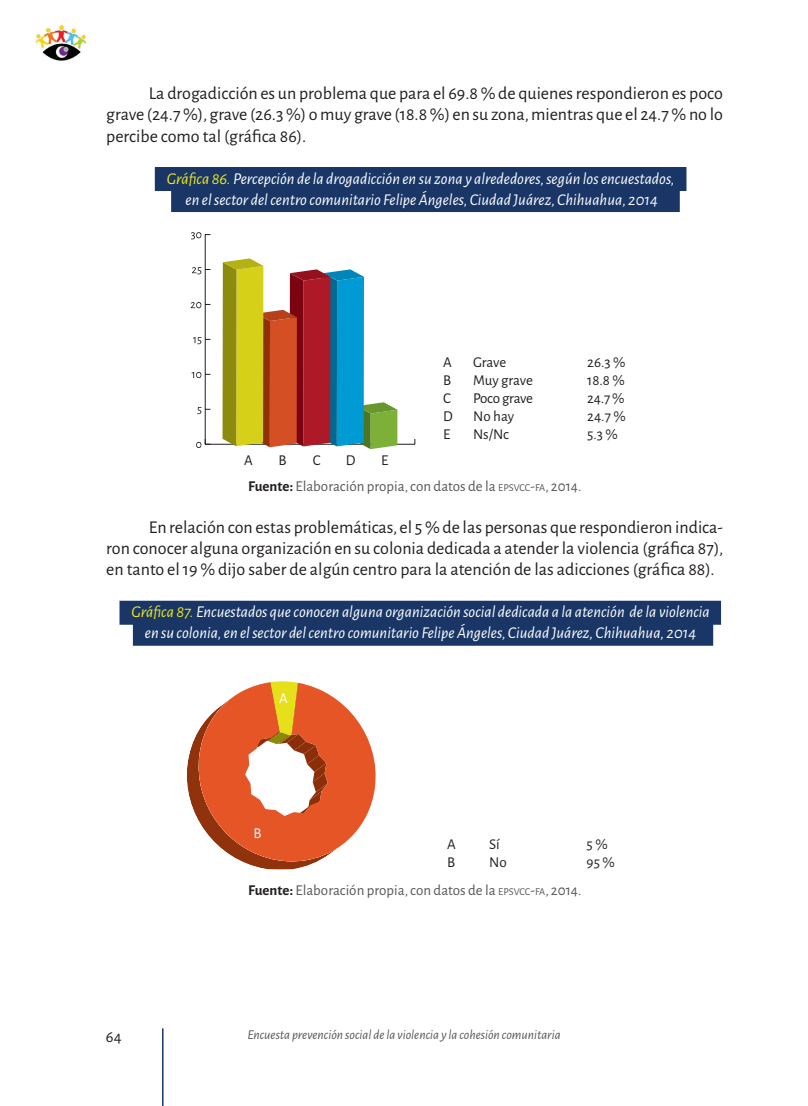
<style>
.page{position:relative;width:808px;height:1106px;background:#fff}
.page>*{position:absolute;margin:0;border:0;box-sizing:border-box;transform-origin:0 0}
.t1{font:18px/21px "Alegreya Sans";color:#231f20;text-align:justify}
.t2{font:italic 16.5px/21px "Alegreya Sans";color:#fff;text-align:center}
.t3{font:16.5px "Alegreya Sans";color:#231f20}
.t4{font:15px "Alegreya Sans";color:#57585a}
.t5{font:15px "Alegreya Sans";letter-spacing:-.015em;color:#231f20}
.t6{font:15px "Alegreya Sans";color:#fff}
.t7{font:italic 13.5px "Alegreya Sans";color:#57585a}
.s1{color:#f1ea1a}
.s2{font-weight:700;color:#231f20}
.s3{font-size:10.5px}
.s4{font-style:inherit}
</style>
<div class="page">
<hr style="left:162px;top:1028px;width:2px;height:78px;background:#193667">
<img style="left:35px;top:25px;width:52px;height:30px">
<svg style="left:46px;top:55px;width:32px;height:6px"></svg>
<div style="left:155px;top:167px;width:531px;height:24px;background:#193667"></div>
<div style="left:171px;top:188px;width:509px;height:24px;background:#193667"></div>
<div style="left:119px;top:600px;width:602px;height:24px;background:#193667"></div>
<div style="left:133px;top:621px;width:580px;height:24px;background:#193667"></div>
<hr style="left:205px;top:444px;width:210px;height:1px;background:#231f20">
<hr style="left:205px;top:234px;width:1px;height:210px;background:#231f20">
<svg style="left:196px;top:439px;width:14px;height:9px"></svg>
<svg style="left:197px;top:407px;width:13px;height:7px"></svg>
<svg style="left:192px;top:372px;width:18px;height:6px"></svg>
<svg style="left:193px;top:337px;width:17px;height:7px"></svg>
<svg style="left:191px;top:302px;width:19px;height:6px"></svg>
<svg style="left:192px;top:267px;width:18px;height:7px"></svg>
<svg style="left:191px;top:232px;width:19px;height:7px"></svg>
<svg style="left:222px;top:258px;width:175px;height:191px"></svg>
<svg style="left:187px;top:681px;width:189px;height:188px"></svg>
<p class="t1" style="left:106px;top:82px;width:618px;text-indent:43px">La drogadicción es un problema que para el 69.8 % de quienes respondieron es poco grave (24.7 %), grave (26.3 %) o muy grave (18.8 %) en su zona, mientras que el 24.7 % no lo percibe como tal (gráfica 86).</p>
<p class="t2" style="left:167px;top:167px;width:509px"><span class="s1">Gráfica 86.</span> Percepción de la drogadicción en su zona y alrededores, según los encuestados, en el sector del centro comunitario Felipe Ángeles, Ciudad Juárez, Chihuahua, 2014</p>
<p class="t5" style="left:443px;top:352px;width:10px">A</p>
<p class="t5" style="left:473px;top:352px;width:34px">Grave</p>
<p class="t5" style="left:587px;top:352px;width:40px">26.3 %</p>
<p class="t5" style="left:443px;top:370px;width:10px">B</p>
<p class="t5" style="left:473px;top:370px;width:61px">Muy grave</p>
<p class="t5" style="left:587px;top:370px;width:39px">18.8 %</p>
<p class="t5" style="left:443px;top:388px;width:9px">C</p>
<p class="t5" style="left:473px;top:388px;width:61px">Poco grave</p>
<p class="t5" style="left:587px;top:388px;width:39px">24.7 %</p>
<p class="t5" style="left:443px;top:406px;width:11px">D</p>
<p class="t5" style="left:473px;top:406px;width:42px">No hay</p>
<p class="t5" style="left:587px;top:406px;width:40px">24.7 %</p>
<p class="t5" style="left:443px;top:424px;width:9px">E</p>
<p class="t5" style="left:473px;top:424px;width:37px">Ns/Nc</p>
<p class="t5" style="left:587px;top:424px;width:32px">5.3 %</p>
<p class="t4" style="left:248px;top:476px;width:335px"><span class="s2">Fuente:</span> Elaboración propia, con datos de la <span class="s3">EPSVCC</span><span class="s4">-</span><span class="s3">FA</span>, 2014.</p>
<p class="t1" style="left:106px;top:516px;width:618px;text-indent:43px">En relación con estas problemáticas, el 5 % de las personas que respondieron indica&shy;ron conocer alguna organización en su colonia dedicada a atender la violencia (gráfica 87), en tanto el 19 % dijo saber de algún centro para la atención de las adicciones (gráfica 88).</p>
<p class="t2" style="left:132px;top:600px;width:580px"><span class="s1">Gráfica 87.</span> Encuestados que conocen alguna organización social dedicada a la atención de la violencia en su colonia, en el sector del centro comunitario Felipe Ángeles, Ciudad Juárez, Chihuahua, 2014</p>
<p class="t5" style="left:244px;top:450px;width:10px">A</p>
<p class="t5" style="left:278px;top:450px;width:10px">B</p>
<p class="t5" style="left:313px;top:450px;width:9px">C</p>
<p class="t5" style="left:346px;top:450px;width:11px">D</p>
<p class="t5" style="left:381px;top:450px;width:9px">E</p>
<p class="t6" style="left:279px;top:687px;width:10px">A</p>
<p class="t6" style="left:253px;top:823px;width:10px">B</p>
<p class="t5" style="left:447px;top:833px;width:10px">A</p>
<p class="t5" style="left:489px;top:833px;width:12px">Sí</p>
<p class="t5" style="left:587px;top:833px;width:23px">5 %</p>
<p class="t5" style="left:447px;top:851px;width:10px">B</p>
<p class="t5" style="left:489px;top:851px;width:19px">No</p>
<p class="t5" style="left:587px;top:851px;width:30px">95 %</p>
<p class="t4" style="left:248px;top:880px;width:335px"><span class="s2">Fuente:</span> Elaboración propia, con datos de la <span class="s3">EPSVCC</span><span class="s4">-</span><span class="s3">FA</span>, 2014.</p>
<p class="t3" style="left:106px;top:1025px;width:17px">64</p>
<p class="t7" style="left:247px;top:1025px;width:315px">Encuesta prevención social de la violencia y la cohesión comunitaria</p>
</div>
